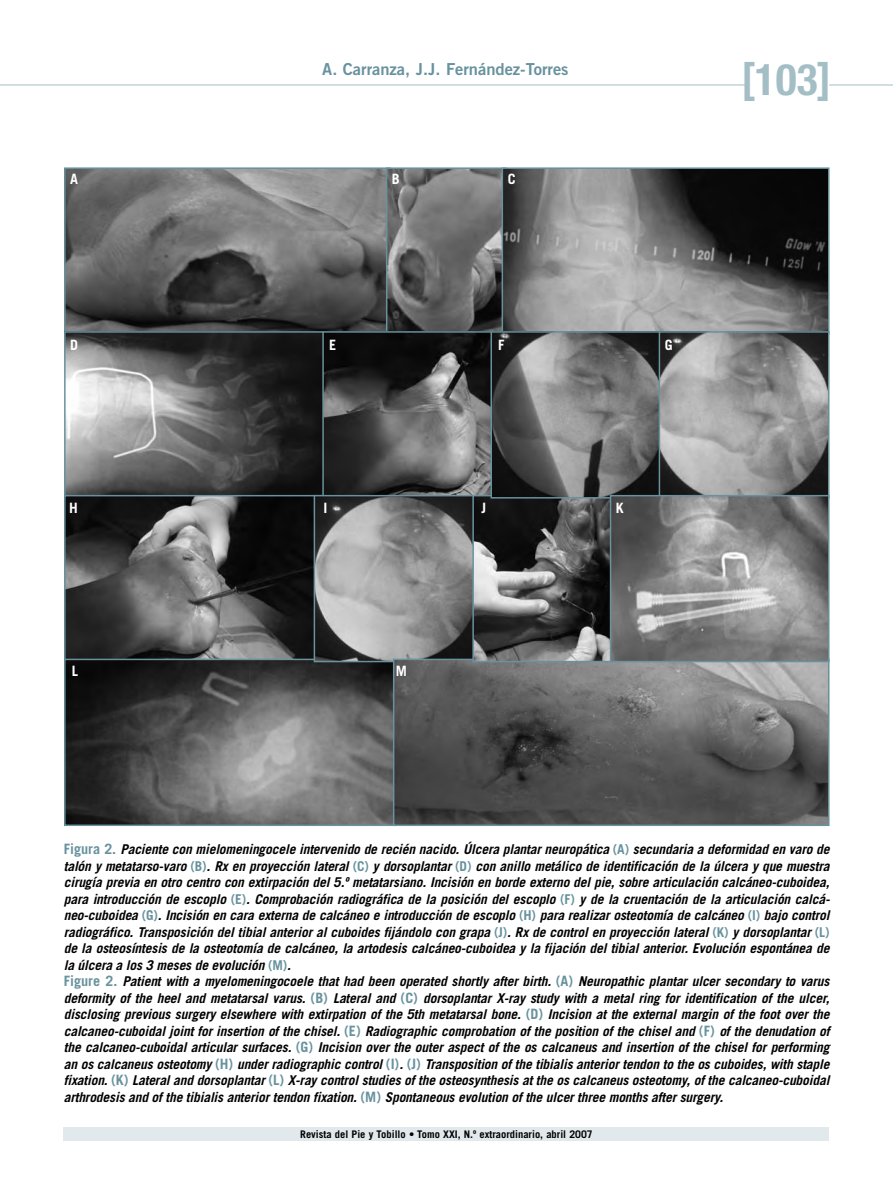
<style>
.page{position:relative;width:893px;height:1191px;background:#fff}
.page>*{position:absolute;margin:0;border:0;box-sizing:border-box;transform-origin:0 0}
.t1{font:700 condensed 43.5px "Helvetica Neue";color:#a4bec5}
.CINTILLO{font:16.5px "Trade Gothic Bold Two";color:#67929e}
.texto_general{font:700 14.25px "Trade Gothic";color:#fff}
.PIES_DE_FOTO-Inglés{font:italic 700 13.5px/16.5px "Trade Gothic";letter-spacing:-.01em;color:#000;text-align:justify}
.PIES_DE_FOTO{font:italic 700 13.5px/16.5px "Trade Gothic";letter-spacing:-.01em;color:#000;text-align:justify}
.t2{font:700 10.5px "Trade Gothic";color:#000}
.s1{font-style:normal;font-size:14.25px;color:#67929e}
.s2{font-style:normal;color:#67929e}
</style>
<div class="page">
<hr style="left:0;top:85px;width:747px;height:1px;background:#a4bec5">
<hr style="left:829px;top:85px;width:64px;height:1px;background:#a4bec5">
<div style="left:64px;top:1127px;width:765px;height:13px;background:#e1e9ec"></div>
<img style="left:67px;top:170px;width:319px;height:161px">
<div style="left:64px;top:167px;width:327px;height:168px;border:2px solid #67929e"></div>
<img style="left:67px;top:334px;width:591px;height:161px">
<div style="left:64px;top:331px;width:261px;height:167px;border:2px solid #67929e"></div>
<img style="left:67px;top:498px;width:247px;height:160px">
<div style="left:64px;top:495px;width:261px;height:167px;border:2px solid #67929e"></div>
<img style="left:67px;top:661px;width:759px;height:162px">
<div style="left:64px;top:658px;width:332px;height:168px;border:2px solid #67929e"></div>
<img style="left:389px;top:170px;width:113px;height:161px">
<div style="left:386px;top:167px;width:121px;height:168px;border:2px solid #67929e"></div>
<div style="left:322px;top:331px;width:171px;height:167px;border:2px solid #67929e"></div>
<img style="left:317px;top:498px;width:155px;height:161px">
<div style="left:314px;top:495px;width:164px;height:167px;border:2px solid #67929e"></div>
<div style="left:393px;top:658px;width:436px;height:168px;border:2px solid #67929e"></div>
<img style="left:505px;top:170px;width:321px;height:161px">
<div style="left:502px;top:167px;width:327px;height:168px;border:2px solid #67929e"></div>
<img style="left:475px;top:498px;width:135px;height:161px">
<div style="left:472px;top:495px;width:142px;height:167px;border:2px solid #67929e"></div>
<div style="left:490px;top:331px;width:171px;height:167px;border:2px solid #67929e"></div>
<img style="left:662px;top:334px;width:164px;height:161px">
<div style="left:659px;top:331px;width:170px;height:167px;border:2px solid #67929e"></div>
<img style="left:613px;top:498px;width:213px;height:161px">
<div style="left:610px;top:495px;width:219px;height:167px;border:2px solid #67929e"></div>
<p class="CINTILLO" style="left:322px;top:59px;width:248px">A. Carranza, J.J. Fernández-Torres</p>
<h1 class="t1" style="left:741px;top:53px;width:92px">[103]</h1>
<p class="texto_general" style="left:70px;top:171px;width:9px">A</p>
<p class="texto_general" style="left:392px;top:171px;width:9px">B</p>
<p class="texto_general" style="left:508px;top:171px;width:9px">C</p>
<p class="texto_general" style="left:70px;top:336px;width:9px">D</p>
<p class="texto_general" style="left:329px;top:336px;width:9px">E</p>
<p class="texto_general" style="left:498px;top:336px;width:8px">F</p>
<p class="texto_general" style="left:665px;top:336px;width:9px">G</p>
<p class="texto_general" style="left:69px;top:499px;width:10px">H</p>
<p class="texto_general" style="left:324px;top:499px;width:5px">I</p>
<p class="texto_general" style="left:482px;top:499px;width:6px">J</p>
<p class="texto_general" style="left:616px;top:499px;width:9px">K</p>
<p class="texto_general" style="left:72px;top:662px;width:8px">L</p>
<p class="texto_general" style="left:396px;top:662px;width:13px">M</p>
<p class="PIES_DE_FOTO" style="left:64px;top:840px;width:767px"><span class="s1">Figura 2.</span> Paciente con mielomeningocele intervenido de recién nacido. Úlcera plantar neuropática <span class="s2">(A)</span> secundaria a deformidad en varo de talón y metatarso-varo <span class="s2">(B)</span>. Rx en proyección lateral <span class="s2">(C)</span> y dorsoplantar <span class="s2">(D)</span> con anillo metálico de identificación de la úlcera y que muestra cirugía previa en otro centro con extirpación del 5.º metatarsiano. Incisión en borde externo del pie, sobre articulación calcáneo-cuboidea, para introducción de escoplo <span class="s2">(E)</span>. Comprobación radiográfica de la posición del escoplo <span class="s2">(F)</span> y de la cruentación de la articulación calcá&shy;neo-cuboidea <span class="s2">(G)</span>. Incisión en cara externa de calcáneo e introducción de escoplo <span class="s2">(H)</span> para realizar osteotomía de calcáneo <span class="s2">(I)</span> bajo control radiográfico. Transposición del tibial anterior al cuboides fijándolo con grapa <span class="s2">(J)</span>. Rx de control en proyección lateral <span class="s2">(K)</span> y dorsoplantar <span class="s2">(L) </span>de la osteosíntesis de la osteotomía de calcáneo, la artodesis calcáneo-cuboidea y la fijación del tibial anterior. Evolución espontánea de la úlcera a los 3 meses de evolución <span class="s2">(M)</span>.</p>
<p class="PIES_DE_FOTO-Inglés" style="left:64px;top:972px;width:767px"><span class="s1">Figure 2.</span> Patient with a myelomeningocoele that had been operated shortly after birth. <span class="s1">(A)</span> Neuropathic plantar ulcer secondary to varus deformity of the heel and metatarsal varus. <span class="s1">(B)</span> Lateral and <span class="s1">(C)</span> dorsoplantar X-ray study with a metal ring for identification of the ulcer, disclosing previous surgery elsewhere with extirpation of the 5th metatarsal bone. <span class="s1">(D)</span> Incision at the external margin of the foot over the calcaneo-cuboidal joint for insertion of the chisel. <span class="s1">(E)</span> Radiographic comprobation of the position of the chisel and <span class="s1">(F)</span> of the denudation of the calcaneo-cuboidal articular surfaces. <span class="s1">(G)</span> Incision over the outer aspect of the os calcaneus and insertion of the chisel for performing an os calcaneus osteotomy <span class="s1">(H)</span> under radiographic control <span class="s1">(I)</span>. <span class="s1">(J)</span> Transposition of the tibialis anterior tendon to the os cuboides, with staple fixation. <span class="s1">(K)</span> Lateral and dorsoplantar <span class="s1">(L)</span> X-ray control studies of the osteosynthesis at the os calcaneus osteotomy, of the calcaneo-cuboidal arthrodesis and of the tibialis anterior tendon fixation. <span class="s1">(M)</span> Spontaneous evolution of the ulcer three months after surgery.</p>
<p class="t2" style="left:300px;top:1127px;width:294px">Revista del Pie y Tobillo • Tomo XXI, N.º extraordinario, abril 2007</p>
</div>
